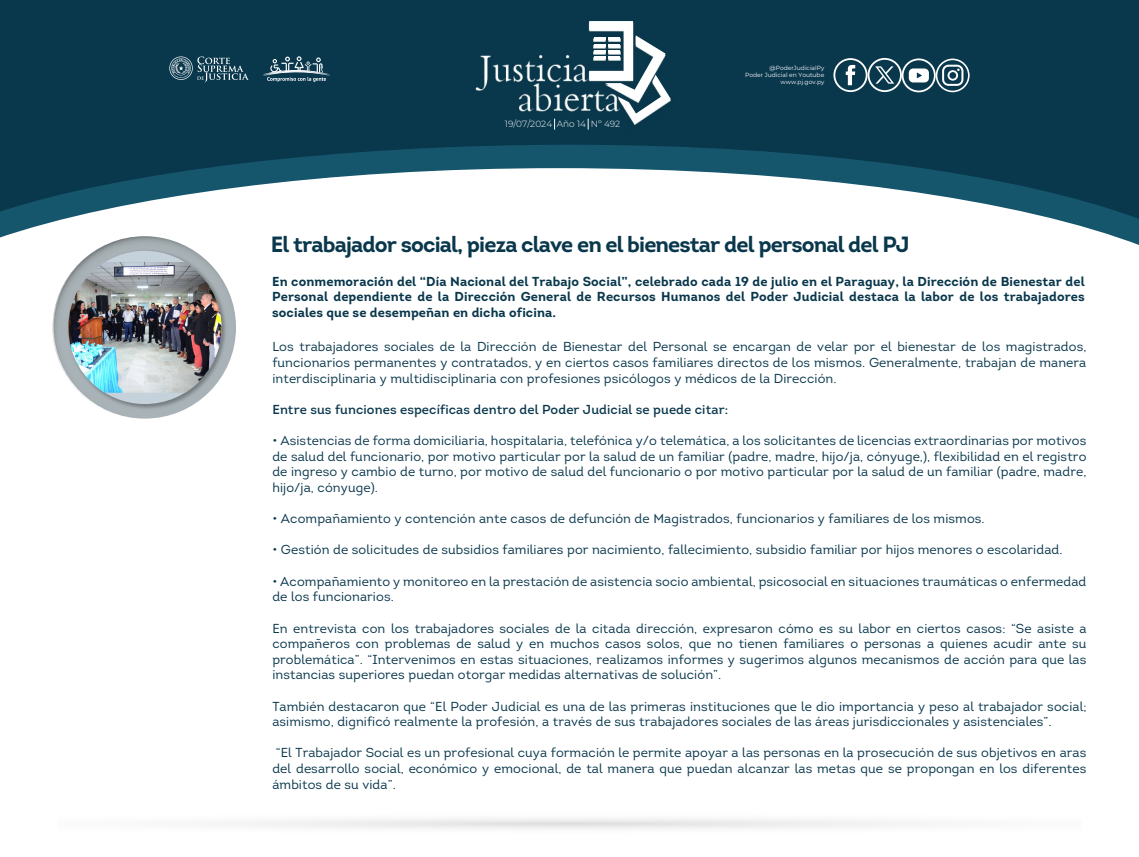
<style>
.page{position:relative;width:1139px;height:857px;background:#fff}
.page>*{position:absolute;margin:0;border:0;box-sizing:border-box;transform-origin:0 0}
.t1{font:700 22px "Intro";letter-spacing:-.04em;color:#09374c}
.t2{font:13px/15.6px "Intro";letter-spacing:.01em;color:#09374c;text-align:justify}
.t3{font:700 13px/15.6px "Intro";letter-spacing:.01em;color:#09374c;text-align:justify}
.t4{font:13px "Intro";letter-spacing:.01em;color:#09374c}
.t5{font:300 8.95px "Montserrat";color:#fff}
.t6{font:6px/7.2px "Montserrat";color:#fff;text-align:right}
</style>
<div class="page">
<svg style="left:0;top:219px;width:1138px;height:26px"></svg>
<svg style="left:0;top:0;width:1138px;height:219px;fill:#09374c"></svg>
<svg style="left:229px;top:819px;width:682px;height:10px"></svg>
<svg style="left:52px;top:236px;width:184px;height:183px"></svg>
<img style="left:65px;top:248px;width:163px;height:163px">
<div style="left:68px;top:251px;width:153px;height:153px;background:#c5d2db;border-radius:77px"></div>
<img style="left:68px;top:262px;width:153px;height:130px">
<svg style="left:169px;top:56px;width:80px;height:26px;background:#395e6f"></svg>
<svg style="left:262px;top:56px;width:69px;height:26px;background:#3f6373"></svg>
<img style="left:446px;top:10px;width:246px;height:128px">
<svg style="left:587px;top:21px;width:83px;height:108px"></svg>
<svg style="left:833px;top:58px;width:136px;height:34px"></svg>
<p class="t5" style="left:505px;top:118px;width:117px">19/07/2024 Año 14 Nº 492</p>
<p class="t6" style="left:745px;top:64px;width:81px">@PoderJudicialPy<br>Poder Judicial en Youtube www.pj.gov.py</p>
<h1 class="t1" style="left:271px;top:230px;width:640px">El trabajador social, pieza clave en el bienestar del personal del PJ</h1>
<p class="t3" style="left:272px;top:273px;width:814px">En conmemoración del “Día Nacional del Trabajo Social”, celebrado cada 19 de julio en el Paraguay, la Dirección de Bienestar del Personal dependiente de la Dirección General de Recursos Humanos del Poder Judicial destaca la labor de los trabajadores sociales que se desempeñan en dicha oficina.</p>
<p class="t2" style="left:272px;top:339px;width:815px">Los trabajadores sociales de la Dirección de Bienestar del Personal se encargan de velar por el bienestar de los magistrados, funcionarios permanentes y contratados, y en ciertos casos familiares directos de los mismos. Generalmente, trabajan de manera interdisciplinaria y multidisciplinaria con profesiones psicólogos y médicos de la Dirección.</p>
<p class="t4" style="left:272px;top:401px;width:457px">Entre sus funciones específicas dentro del Poder Judicial se puede citar:</p>
<p class="t2" style="left:272px;top:432px;width:815px">• Asistencias de forma domiciliaria, hospitalaria, telefónica y/o telemática, a los solicitantes de licencias extraordinarias por motivos de salud del funcionario, por motivo particular por la salud de un familiar (padre, madre, hijo/ja, cónyuge,), flexibilidad en el registro de ingreso y cambio de turno, por motivo de salud del funcionario o por motivo particular por la salud de un familiar (padre, madre, hijo/ja, cónyuge).</p>
<p class="t2" style="left:272px;top:510px;width:713px">• Acompañamiento y contención ante casos de defunción de Magistrados, funcionarios y familiares de los mismos.</p>
<p class="t2" style="left:272px;top:542px;width:791px">• Gestión de solicitudes de subsidios familiares por nacimiento, fallecimiento, subsidio familiar por hijos menores o escolaridad.</p>
<p class="t2" style="left:272px;top:573px;width:815px">• Acompañamiento y monitoreo en la prestación de asistencia socio ambiental, psicosocial en situaciones traumáticas o enfermedad de los funcionarios.</p>
<p class="t2" style="left:272px;top:620px;width:815px">En entrevista con los trabajadores sociales de la citada dirección, expresaron cómo es su labor en ciertos casos: “Se asiste a compañeros con problemas de salud y en muchos casos solos, que no tienen familiares o personas a quienes acudir ante su problemática”. “Intervenimos en estas situaciones, realizamos informes y sugerimos algunos mecanismos de acción para que las instancias superiores puedan otorgar medidas alternativas de solución”.</p>
<p class="t2" style="left:272px;top:698px;width:815px">También destacaron que “El Poder Judicial es una de las primeras instituciones que le dio importancia y peso al trabajador social; asimismo, dignificó realmente la profesión, a través de sus trabajadores sociales de las áreas jurisdiccionales y asistenciales”.</p>
<p class="t2" style="left:272px;top:744px;width:815px">“El Trabajador Social es un profesional cuya formación le permite apoyar a las personas en la prosecución de sus objetivos en aras del desarrollo social, económico y emocional, de tal manera que puedan alcanzar las metas que se propongan en los diferentes ámbitos de su vida”.</p>
</div>
